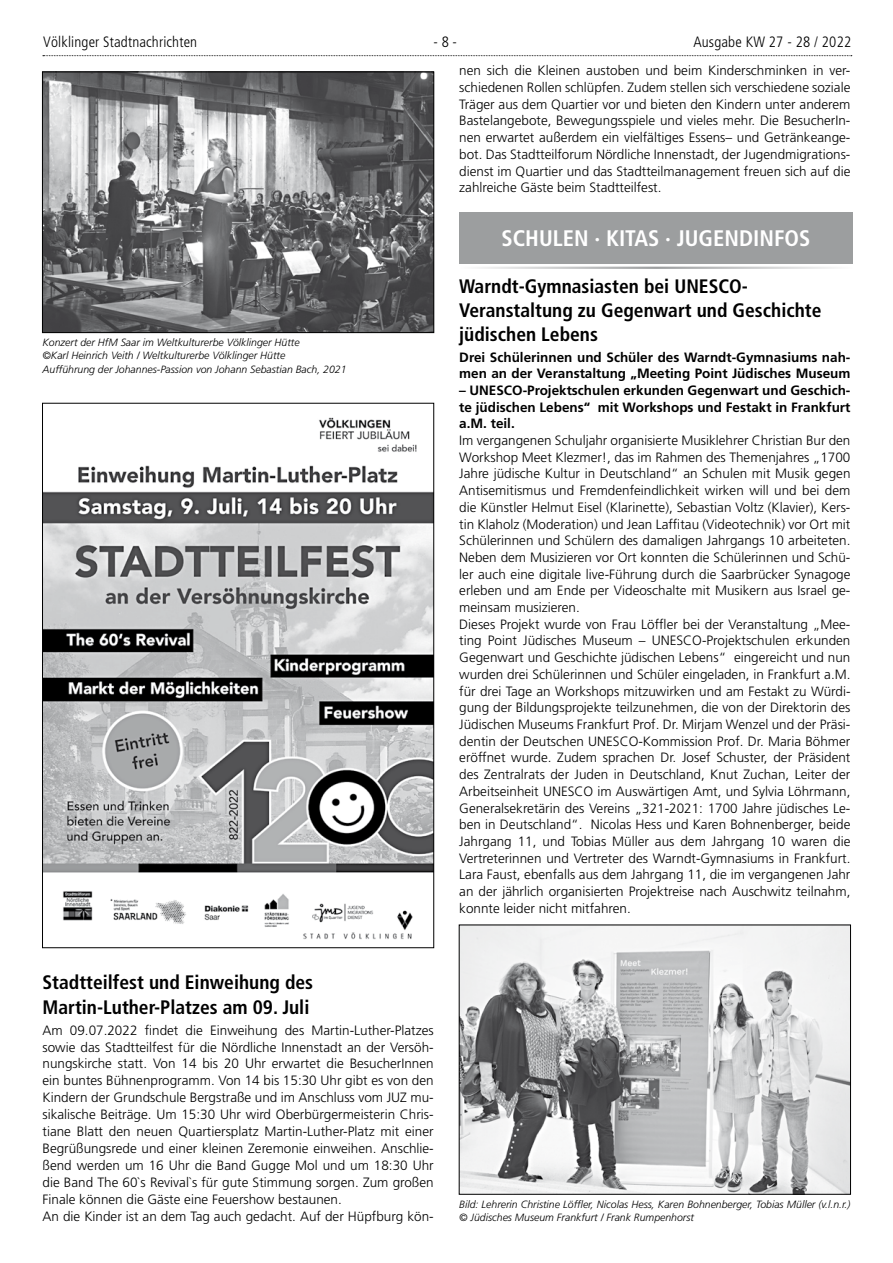
<style>
.page{position:relative;width:893px;height:1263px;background:#fff}
.page>*{position:absolute;margin:0;border:0;box-sizing:border-box;transform-origin:0 0}
.t1{font:700 condensed 22.5px "Frutiger";color:#fff}
.t2{font:700 condensed 19.5px/23.9px "Frutiger";color:#000}
.t3{font:300 condensed 15px "Frutiger";letter-spacing:.01em;color:#000}
.t4{font:300 13.5px/16.6px "Frutiger";color:#000}
.t5{font:700 13.5px/16.6px "Frutiger";color:#000}
.t6{font:italic 300 10.5px/13.4px "Frutiger";color:#000}
</style>
<div class="page">
<svg style="left:43px;top:55px;width:809px;height:1px"></svg>
<img style="left:44px;top:74px;width:388px;height:257px">
<div style="left:42px;top:72px;width:392px;height:261px;border:1px solid #000"></div>
<img style="left:44px;top:417px;width:388px;height:523px">
<div style="left:459px;top:212px;width:394px;height:51px;background:#9c9e9f"></div>
<hr style="left:459px;top:267px;width:394px;height:2px;background:#9c9e9f">
<img style="left:461px;top:927px;width:388px;height:265px">
<p class="t3" style="left:43px;top:33px;width:155px">Völklinger Stadtnachrichten</p>
<p class="t3" style="left:433px;top:33px;width:25px">- 8 -</p>
<p class="t3" style="left:693px;top:33px;width:159px">Ausgabe KW 27 - 28 / 2022</p>
<p class="t6" style="left:43px;top:336px;width:306px">Konzert der HfM Saar im Weltkulturerbe Völklinger Hütte<br>©Karl Heinrich Veith / Weltkulturerbe Völklinger Hütte<br>Aufführung der Johannes-Passion von Johann Sebastian Bach, 2021</p>
<h2 class="t2" style="left:43px;top:971px;width:272px">Stadtteilfest und Einweihung des<br>Martin-Luther-Platzes am 09. Juli</h2>
<p class="t4" style="left:43px;top:1022px;width:393px">Am 09.07.2022 findet die Einweihung des Martin-Luther-Platzes sowie das Stadtteilfest für die Nördliche Innenstadt an der Versöh&shy;nungskirche statt. Von 14 bis 20 Uhr erwartet die BesucherInnen ein buntes Bühnenprogramm. Von 14 bis 15:30 Uhr gibt es von den Kindern der Grundschule Bergstraße und im Anschluss vom JUZ mu&shy;sikalische Beiträge. Um 15:30 Uhr wird Oberbürgermeisterin Chris&shy;tiane Blatt den neuen Quartiersplatz Martin-Luther-Platz mit einer Begrüßungsrede und einer kleinen Zeremonie einweihen. Anschlie&shy;ßend werden um 16 Uhr die Band Gugge Mol und um 18:30 Uhr die Band The 60`s Revival`s für gute Stimmung sorgen. Zum großen Finale können die Gäste eine Feuershow bestaunen.<br>An die Kinder ist an dem Tag auch gedacht. Auf der Hüpfburg kön-</p>
<p class="t4" style="left:459px;top:63px;width:393px;text-align:justify">nen sich die Kleinen austoben und beim Kinderschminken in ver&shy;schiedenen Rollen schlüpfen. Zudem stellen sich verschiedene soziale Träger aus dem Quartier vor und bieten den Kindern unter anderem Bastelangebote, Bewegungsspiele und vieles mehr. Die BesucherIn&shy;nen erwartet außerdem ein vielfältiges Essens– und Getränkeange&shy;bot. Das Stadtteilforum Nördliche Innenstadt, der Jugendmigrations&shy;dienst im Quartier und das Stadtteilmanagement freuen sich auf die zahlreiche Gäste beim Stadtteilfest.</p>
<h1 class="t1" style="left:501px;top:225px;width:296px">Schulen · Kitas · Jugendinfos</h1>
<h2 class="t2" style="left:459px;top:274px;width:364px">Warndt-Gymnasiasten bei UNESCO-<br>Veranstaltung zu Gegenwart und Geschichte jüdischen Lebens</h2>
<p class="t5" style="left:459px;top:349px;width:393px">Drei Schülerinnen und Schüler des Warndt-Gymnasiums nah&shy;men an der Veranstaltung „Meeting Point Jüdisches Museum</p>
<p class="t5" style="left:459px;top:382px;width:29px">– UNES</p>
<p class="t5" style="left:459px;top:382px;width:393px;text-align:justify;text-indent:45px">CO-Projektschulen erkunden Gegenwart und Geschich&shy;te jüdischen Lebens“ mit Workshops und Festakt in Frankfurt a.M. teil.</p>
<p class="t4" style="left:459px;top:432px;width:393px">Im vergangenen Schuljahr organisierte Musiklehrer Christian Bur den Workshop Meet Klezmer!, das im Rahmen des Themenjahres „1700<br>Jahre jüdische Kultur in Deutschland“ an Schulen mit Musik gegen Antisemitismus und Fremdenfeindlichkeit wirken will und bei dem die Künstler Helmut Eisel (Klarinette), Sebastian Voltz (Klavier), Kers&shy;tin Klaholz (Moderation) und Jean Laffitau (Videotechnik) vor Ort mit Schülerinnen und Schülern des damaligen Jahrgangs 10 arbeiteten.<br>Neben dem Musizieren vor Ort konnten die Schülerinnen und Schü&shy;ler auch eine digitale live-Führung durch die Saarbrücker Synagoge erleben und am Ende per Videoschalte mit Musikern aus Israel ge&shy;meinsam musizieren.<br>Dieses Projekt wurde von Frau Löffler bei der Veranstaltung „Mee&shy;ting Point Jüdisches Museum – UNESCO-Projektschulen erkunden Gegenwart und Geschichte jüdischen Lebens“ eingereicht und nun wurden drei Schülerinnen und Schüler eingeladen, in Frankfurt a.M. für drei Tage an Workshops mitzuwirken und am Festakt zu Würdi&shy;gung der Bildungsprojekte teilzunehmen, die von der Direktorin des Jüdischen Museums Frankfurt Prof. Dr. Mirjam Wenzel und der Präsi&shy;dentin der Deutschen UNESCO-Kommission Prof. Dr. Maria Böhmer eröffnet wurde. Zudem sprachen Dr. Josef Schuster, der Präsident des Zentralrats der Juden in Deutschland, Knut Zuchan, Leiter der Arbeitseinheit UNESCO im Auswärtigen Amt, und Sylvia Löhrmann, Generalsekretärin des Vereins „321-2021: 1700 Jahre jüdisches Le&shy;ben in Deutschland“. Nicolas Hess und Karen Bohnenberger, beide Jahrgang 11, und Tobias Müller aus dem Jahrgang 10 waren die Vertreterinnen und Vertreter des Warndt-Gymnasiums in Frankfurt.<br>Lara Faust, ebenfalls aus dem Jahrgang 11, die im vergangenen Jahr an der jährlich organisierten Projektreise nach Auschwitz teilnahm, konnte leider nicht mitfahren.</p>
<p class="t6" style="left:459px;top:1197px;width:393px">Bild: Lehrerin Christine Löffler, Nicolas Hess, Karen Bohnenberger, Tobias Müller (v.l.n.r.) © Jüdisches Museum Frankfurt / Frank Rumpenhorst</p>
</div>
